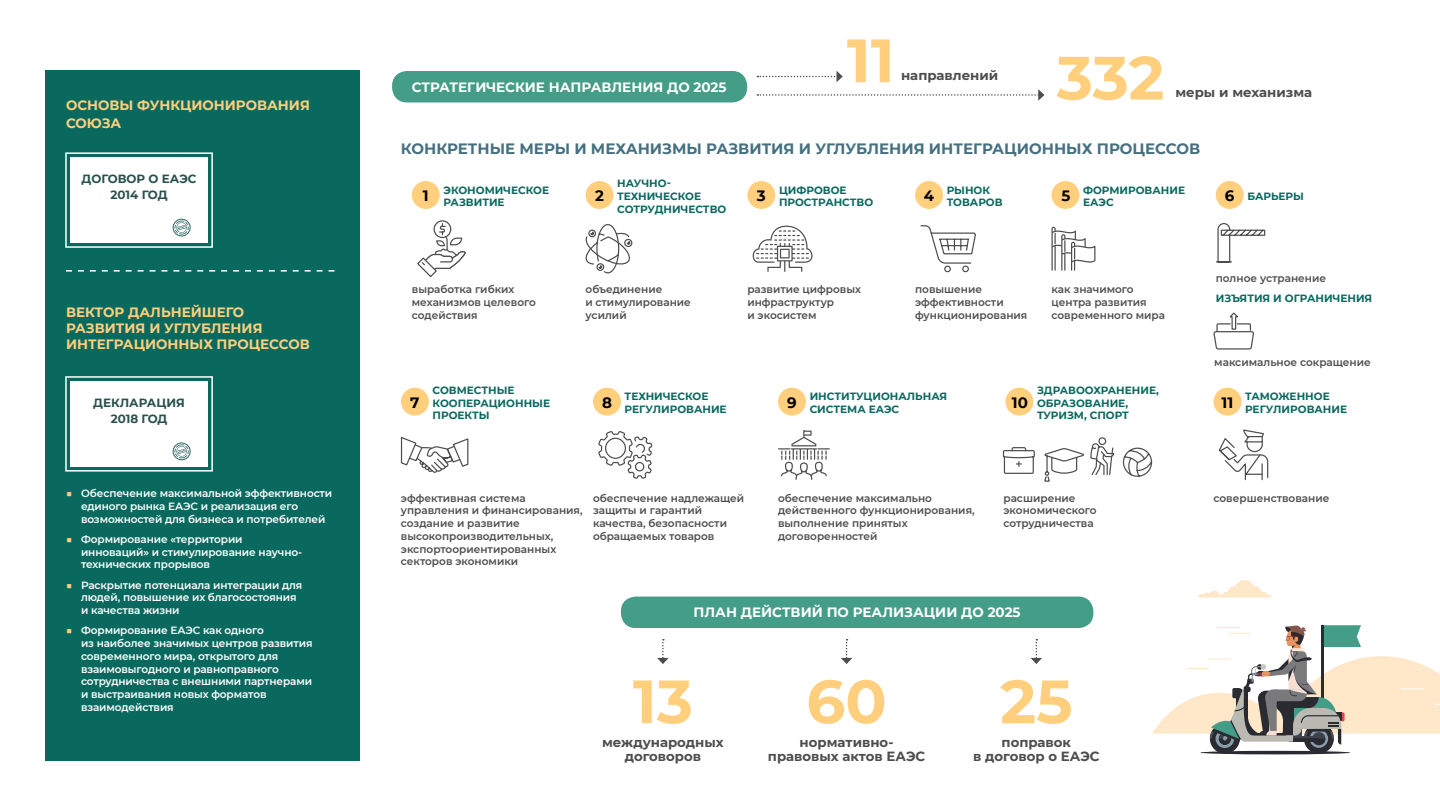
<style>
.page{position:relative;width:1440px;height:810px;background:#fff}
.page>*{position:absolute;margin:0;border:0;box-sizing:border-box;transform-origin:0 0}
.t1{font:700 61.05px "Montserrat";color:#ffcf7d}
.t2{font:700 15px "Montserrat";color:#457080}
.t3{font:700 15px "Montserrat";color:#000}
.t4{font:700 13.5px/16.2px "Montserrat";color:#ffcf7d}
.t5{font:700 13.5px "Montserrat";color:#fff}
.t6{font:700 13.27px/14.2px "Montserrat";color:#4d4d4d;text-align:center}
.Text{font:700 11.85px "Montserrat";color:#28514c}
.t7{font:600 10.5px/12.8px "Montserrat";color:#4d4d4d}
.t8{font:600 10.5px/12.8px "Montserrat";letter-spacing:-.01em;color:#fff}
.t9{font:700 10.5px/12.8px "Montserrat";color:#0a695f}
.s1{color:#ffcf7d}
</style>
<div class="page">
<svg style="left:753px;top:225px;width:60px;height:47px"></svg>
<svg style="left:1051px;top:227px;width:44px;height:44px"></svg>
<svg style="left:1198px;top:580px;width:74px;height:18px"></svg>
<div style="left:45px;top:71px;width:315px;height:690px;background:#0a695f"></div>
<div style="left:392px;top:71px;width:355px;height:31px;background:#439d87;border-radius:15px"></div>
<div style="left:621px;top:597px;width:472px;height:31px;background:#439d87;border-radius:15px"></div>
<div style="left:1213px;top:388px;width:28px;height:28px;background:#ffcf7d;border-radius:50%"></div>
<svg style="left:1219px;top:429px;width:50px;height:52px"></svg>
<div style="left:593px;top:388px;width:28px;height:28px;background:#ffcf7d;border-radius:50%"></div>
<svg style="left:598px;top:431px;width:55px;height:48px"></svg>
<div style="left:605px;top:438px;width:21px;height:21px;border:1px solid #4d4d4d;border-radius:50%"></div>
<div style="left:747px;top:181px;width:28px;height:28px;background:#ffcf7d;border-radius:50%"></div>
<div style="left:915px;top:181px;width:28px;height:28px;background:#ffcf7d;border-radius:50%"></div>
<svg style="left:920px;top:225px;width:56px;height:48px"></svg>
<div style="left:412px;top:181px;width:28px;height:28px;background:#ffcf7d;border-radius:50%"></div>
<div style="left:434px;top:220px;width:17px;height:18px;border:1px solid #4d4d4d;border-radius:50%"></div>
<svg style="left:417px;top:222px;width:49px;height:55px"></svg>
<div style="left:401px;top:388px;width:28px;height:28px;background:#ffcf7d;border-radius:50%"></div>
<svg style="left:400px;top:437px;width:69px;height:36px"></svg>
<div style="left:586px;top:181px;width:27px;height:28px;background:#ffcf7d;border-radius:50%"></div>
<svg style="left:585px;top:224px;width:48px;height:50px"></svg>
<div style="left:778px;top:388px;width:28px;height:28px;background:#ffcf7d;border-radius:50%"></div>
<div style="left:1005px;top:388px;width:28px;height:28px;background:#ffcf7d;border-radius:50%"></div>
<div style="left:1051px;top:181px;width:28px;height:28px;background:#ffcf7d;border-radius:50%"></div>
<svg style="left:757px;top:71px;width:86px;height:11px"></svg>
<svg style="left:657px;top:639px;width:12px;height:25px"></svg>
<svg style="left:841px;top:639px;width:11px;height:25px"></svg>
<svg style="left:1031px;top:639px;width:11px;height:25px"></svg>
<svg style="left:757px;top:89px;width:287px;height:12px"></svg>
<div style="left:65px;top:152px;width:148px;height:96px;border:2px solid #fff"></div>
<div style="left:70px;top:157px;width:138px;height:86px;background:#fff"></div>
<svg style="left:172px;top:218px;width:19px;height:19px"></svg>
<div style="left:65px;top:376px;width:148px;height:96px;border:2px solid #fff"></div>
<div style="left:70px;top:381px;width:138px;height:86px;background:#fff"></div>
<svg style="left:172px;top:442px;width:19px;height:19px"></svg>
<svg style="left:66px;top:270px;width:268px;height:2px"></svg>
<svg style="left:1215px;top:223px;width:51px;height:40px"></svg>
<div style="left:1216px;top:181px;width:28px;height:28px;background:#ffcf7d;border-radius:50%"></div>
<svg style="left:1213px;top:312px;width:41px;height:38px"></svg>
<div style="left:1098px;top:437px;width:8px;height:8px;border:1px solid #4d4d4d;border-radius:50%"></div>
<svg style="left:1044px;top:444px;width:71px;height:38px"></svg>
<svg style="left:1122px;top:447px;width:31px;height:30px"></svg>
<svg style="left:1152px;top:625px;width:288px;height:129px"></svg>
<svg style="left:778px;top:430px;width:52px;height:50px"></svg>
<svg style="left:1002px;top:447px;width:33px;height:27px"></svg>
<p class="t4" style="left:66px;top:95px;width:245px;line-height:18px">ОСНОВЫ ФУНКЦИОНИРОВАНИЯ<br>СОЮЗА</p>
<p class="Text" style="left:82px;top:170px;width:116px">ДОГОВОР О ЕАЭС</p>
<p class="Text" style="left:111px;top:186px;width:59px">2014 ГОД</p>
<p class="t4" style="left:66px;top:303px;width:245px">ВЕКТОР ДАЛЬНЕЙШЕГО<br>РАЗВИТИЯ И УГЛУБЛЕНИЯ<br>ИНТЕГРАЦИОННЫХ ПРОЦЕССОВ</p>
<p class="Text" style="left:93px;top:394px;width:93px">ДЕКЛАРАЦИЯ</p>
<p class="Text" style="left:111px;top:410px;width:58px">2018 ГОД</p>
<p class="t8" style="left:81px;top:487px;width:253px;text-indent:-15px"><span class="s1">■</span> Обеспечение максимальной эффективности единого рынка ЕАЭС и реализация его возможностей для бизнеса и потребителей</p>
<p class="t8" style="left:81px;top:532px;width:223px;text-indent:-15px"><span class="s1">■</span> Формирование «территории инноваций» и стимулирование научно&shy;технических прорывов</p>
<p class="t8" style="left:81px;top:578px;width:223px;text-indent:-15px"><span class="s1">■</span> Раскрытие потенциала интеграции для людей, повышение их благосостояния и качества жизни</p>
<p class="t8" style="left:81px;top:624px;width:233px;text-indent:-15px"><span class="s1">■</span> Формирование ЕАЭС как одного<br>из наиболее значимых центров развития современного мира, открытого для взаимовыгодного и равноправного сотрудничества с внешними партнерами и выстраивания новых форматов взаимодействия</p>
<p class="t5" style="left:412px;top:77px;width:316px">СТРАТЕГИЧЕСКИЕ НАПРАВЛЕНИЯ ДО 2025</p>
<p class="t1" style="left:847px;top:17px;width:49px">11</p>
<p class="t6" style="left:901px;top:68px;width:99px">направлений</p>
<p class="t1" style="left:1057px;top:34px;width:109px">332</p>
<p class="t6" style="left:1175px;top:84px;width:138px">меры и механизма</p>
<p class="t2" style="left:401px;top:138px;width:801px">КОНКРЕТНЫЕ МЕРЫ И МЕХАНИЗМЫ РАЗВИТИЯ И УГЛУБЛЕНИЯ ИНТЕГРАЦИОННЫХ ПРОЦЕССОВ</p>
<p class="t3" style="left:423px;top:185px;width:7px">1</p>
<h2 class="t9" style="left:444px;top:183px;width:107px">ЭКОНОМИЧЕСКОЕ<br>РАЗВИТИЕ</h2>
<p class="t3" style="left:595px;top:185px;width:10px">2</p>
<h2 class="t9" style="left:617px;top:177px;width:55px">НАУЧНО-</h2>
<h2 class="t9" style="left:617px;top:189px;width:85px">ТЕХНИЧЕСКОЕ</h2>
<h2 class="t9" style="left:617px;top:202px;width:111px">СОТРУДНИЧЕСТВО</h2>
<p class="t3" style="left:757px;top:185px;width:10px">3</p>
<h2 class="t9" style="left:779px;top:183px;width:69px">ЦИФРОВОЕ</h2>
<h2 class="t9" style="left:779px;top:196px;width:96px">ПРОСТРАНСТВО</h2>
<p class="t3" style="left:924px;top:185px;width:12px">4</p>
<h2 class="t9" style="left:947px;top:183px;width:57px">РЫНОК<br>ТОВАРОВ</h2>
<p class="t3" style="left:1062px;top:185px;width:10px">5</p>
<h2 class="t9" style="left:1083px;top:183px;width:103px">ФОРМИРОВАНИЕ</h2>
<h2 class="t9" style="left:1083px;top:196px;width:32px">ЕАЭС</h2>
<p class="t3" style="left:1225px;top:185px;width:11px">6</p>
<h2 class="t9" style="left:1247px;top:189px;width:58px">БАРЬЕРЫ</h2>
<h2 class="t7" style="left:412px;top:283px;width:104px">выработка гибких</h2>
<h2 class="t7" style="left:412px;top:296px;width:126px">механизмов целевого</h2>
<h2 class="t7" style="left:412px;top:308px;width:67px">содействия</h2>
<h2 class="t7" style="left:586px;top:283px;width:107px">объединение<br>и стимулирование</h2>
<h2 class="t7" style="left:586px;top:308px;width:43px">усилий</h2>
<h2 class="t7" style="left:747px;top:283px;width:115px">развитие цифровых</h2>
<h2 class="t7" style="left:747px;top:296px;width:88px">инфраструктур и экосистем</h2>
<h2 class="t7" style="left:915px;top:283px;width:69px">повышение</h2>
<h2 class="t7" style="left:915px;top:296px;width:90px">эффективности</h2>
<h2 class="t7" style="left:915px;top:308px;width:114px">функционирования</h2>
<h2 class="t7" style="left:1051px;top:283px;width:84px">как значимого</h2>
<h2 class="t7" style="left:1051px;top:296px;width:97px">центра развития</h2>
<h2 class="t7" style="left:1051px;top:308px;width:115px">современного мира</h2>
<h2 class="t7" style="left:1216px;top:271px;width:112px">полное устранение</h2>
<h2 class="t9" style="left:1216px;top:291px;width:158px">ИЗЪЯТИЯ И ОГРАНИЧЕНИЯ</h2>
<h2 class="t7" style="left:1214px;top:355px;width:158px">максимальное сокращение</h2>
<p class="t3" style="left:410px;top:392px;width:11px">7</p>
<h2 class="t9" style="left:433px;top:383px;width:83px">СОВМЕСТНЫЕ</h2>
<h2 class="t9" style="left:433px;top:396px;width:119px">КООПЕРАЦИОННЫЕ</h2>
<h2 class="t9" style="left:433px;top:409px;width:58px">ПРОЕКТЫ</h2>
<p class="t3" style="left:602px;top:392px;width:11px">8</p>
<h2 class="t9" style="left:625px;top:390px;width:85px">ТЕХНИЧЕСКОЕ</h2>
<h2 class="t9" style="left:625px;top:402px;width:104px">РЕГУЛИРОВАНИЕ</h2>
<p class="t3" style="left:787px;top:392px;width:11px">9</p>
<h2 class="t9" style="left:810px;top:390px;width:139px">ИНСТИТУЦИОНАЛЬНАЯ</h2>
<h2 class="t9" style="left:810px;top:402px;width:91px">СИСТЕМА ЕАЭС</h2>
<p class="t3" style="left:1012px;top:392px;width:18px">10</p>
<h2 class="t9" style="left:1037px;top:383px;width:124px">ЗДРАВООХРАНЕНИЕ,</h2>
<h2 class="t9" style="left:1037px;top:396px;width:93px">ОБРАЗОВАНИЕ,<br>ТУРИЗМ, СПОРТ</h2>
<p class="t3" style="left:1222px;top:392px;width:13px">11</p>
<h2 class="t9" style="left:1245px;top:390px;width:86px">ТАМОЖЕННОЕ</h2>
<h2 class="t9" style="left:1245px;top:402px;width:104px">РЕГУЛИРОВАНИЕ</h2>
<h2 class="t7" style="left:401px;top:491px;width:183px">эффективная система управления и финансирования, создание и развитие высокопроизводительных, экспортоориентированных секторов экономики</h2>
<h2 class="t7" style="left:593px;top:491px;width:153px">обеспечение надлежащей защиты и гарантий качества, безопасности</h2>
<h2 class="t7" style="left:593px;top:529px;width:123px">обращаемых товаров</h2>
<h2 class="t7" style="left:778px;top:491px;width:156px">обеспечение максимально</h2>
<h2 class="t7" style="left:778px;top:504px;width:198px">действенного функционирования,</h2>
<h2 class="t7" style="left:778px;top:517px;width:131px">выполнение принятых</h2>
<h2 class="t7" style="left:778px;top:529px;width:101px">договоренностей</h2>
<h2 class="t7" style="left:1003px;top:491px;width:74px">расширение</h2>
<h2 class="t7" style="left:1003px;top:504px;width:95px">экономического</h2>
<h2 class="t7" style="left:1003px;top:517px;width:92px">сотрудничества</h2>
<p class="t5" style="left:694px;top:603px;width:329px">ПЛАН ДЕЙСТВИЙ ПО РЕАЛИЗАЦИИ ДО 2025</p>
<p class="t1" style="left:633px;top:658px;width:62px">13</p>
<p class="t1" style="left:806px;top:658px;width:82px">60</p>
<p class="t1" style="left:1000px;top:658px;width:74px">25</p>
<p class="t6" style="left:602px;top:734px;width:123px">международных договоров</p>
<p class="t6" style="left:800px;top:734px;width:95px">нормативно-</p>
<p class="t6" style="left:768px;top:748px;width:159px">правовых актов ЕАЭС</p>
<p class="t6" style="left:973px;top:734px;width:128px">поправок<br>в договор о ЕАЭС</p>
<h2 class="t7" style="left:1214px;top:491px;width:117px">совершенствование</h2>
</div>
